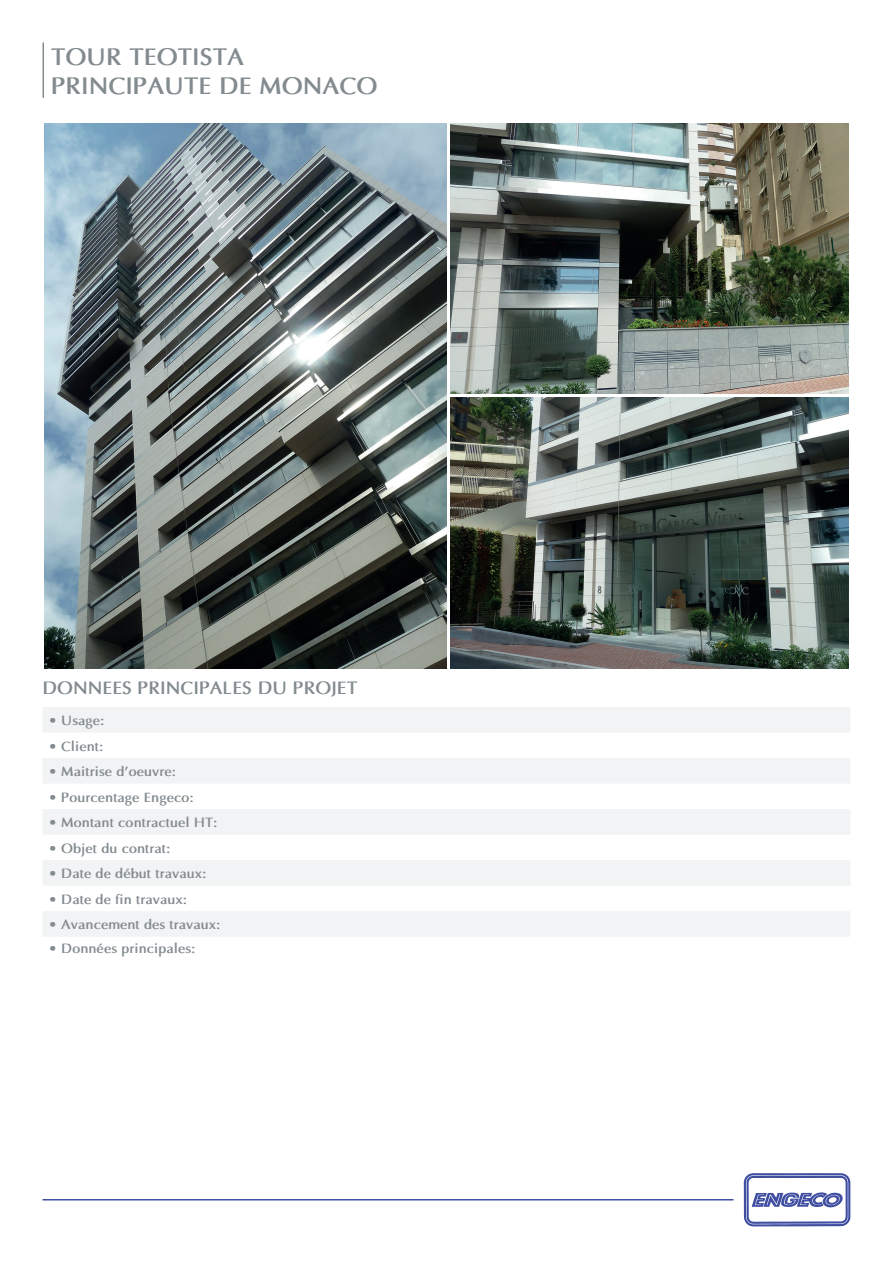
<style>
.page{position:relative;width:893px;height:1263px;background:#fff}
.page>*{position:absolute;margin:0;border:0;box-sizing:border-box;transform-origin:0 0}
.t1{font:700 24px/28.8px "Optima";color:#838b8f}
.t2{font:700 18px "Optima";color:#838b8f}
.t3{font:700 13.5px/25.5px "Optima";color:#838b8f}
</style>
<div class="page">
<hr style="left:43px;top:1199px;width:690px;height:1px;background:#3f4ea1">
<svg style="left:744px;top:1173px;width:106px;height:53px"></svg>
<img style="left:450px;top:398px;width:399px;height:270px">
<hr style="left:43px;top:43px;width:1px;height:55px;background:#838b8f">
<img style="left:44px;top:123px;width:402px;height:545px">
<img style="left:450px;top:123px;width:399px;height:271px">
<svg style="left:43px;top:707px;width:807px;height:229px;fill:#f2f3f4"></svg>
<h1 class="t1" style="left:51px;top:42px;width:328px">TOUR TEOTISTA<br>PRINCIPAUTE DE MONACO</h1>
<h2 class="t2" style="left:43px;top:677px;width:316px">DONNEES PRINCIPALES DU PROJET</h2>
<p class="t3" style="left:49px;top:708px;width:174px">∙ Usage:<br>∙ Client:<br>∙ Maitrise d’oeuvre:<br>∙ Pourcentage Engeco:<br>∙ Montant contractuel HT: ∙ Objet du contrat:<br>∙ Date de début travaux:<br>∙ Date de fin travaux:<br>∙ Avancement des travaux:</p>
<p class="t3" style="left:49px;top:936px;width:148px">∙ Données principales:</p>
</div>
